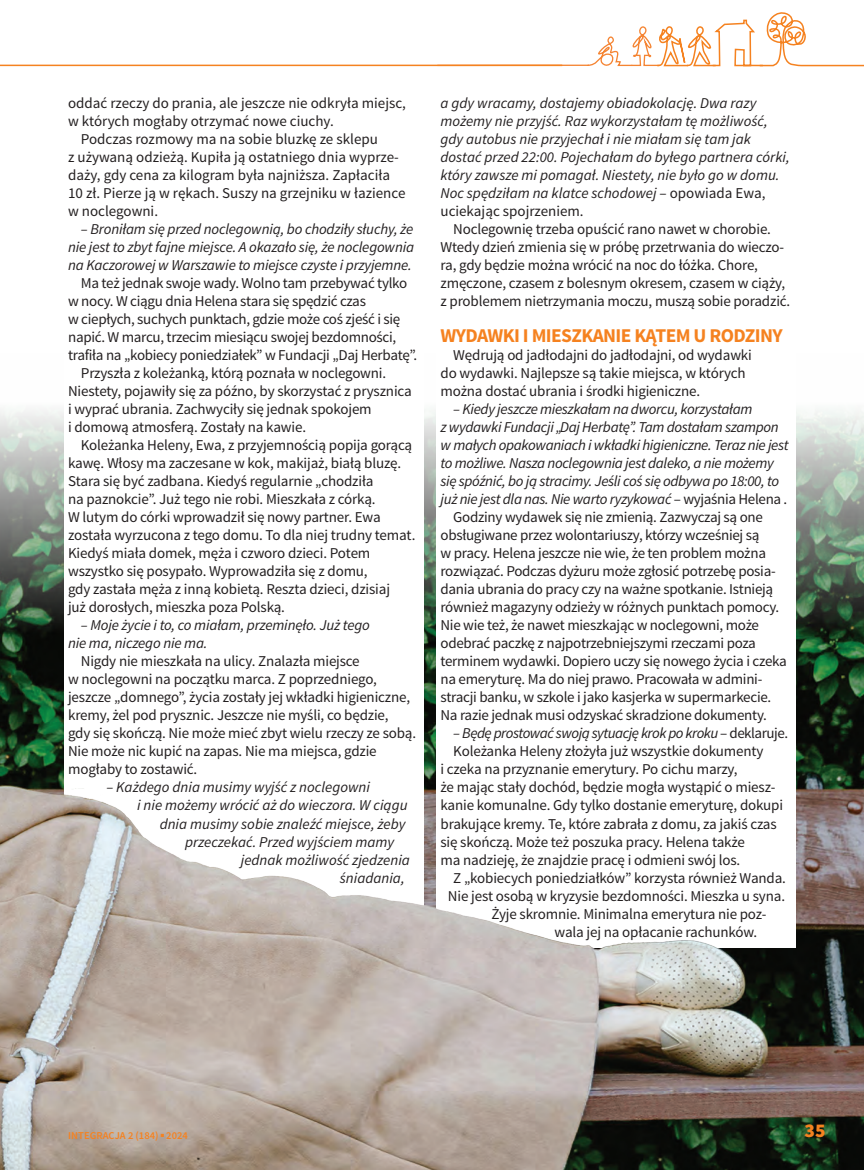
<style>
.page{position:relative;width:864px;height:1170px;background:#fff}
.page>*{position:absolute;margin:0;border:0;box-sizing:border-box;transform-origin:0 0}
.t1{font:700 19.5px "Source Sans Pro";letter-spacing:-.03em;color:#f58220}
.t2{font:900 19.5px "Source Sans Pro";color:#f58220}
.t3{font:15px/18px "Source Sans Pro";letter-spacing:-.01em;color:#231f20}
.t4{font:italic 15px/18px "Source Sans Pro";letter-spacing:-.01em;color:#231f20}
.t5{font:italic 15px "Source Sans Pro";letter-spacing:-.035em;color:#231f20}
.t6{font:600 10.5px "Source Sans Pro";color:#f58220}
.s1{font-style:normal}
</style>
<div class="page">
<img style="left:0;top:410px;width:863px;height:759px">
<div style="left:64px;top:87px;width:359px;height:846px;background:#fff"></div>
<div style="left:436px;top:87px;width:359px;height:860px;background:#fff"></div>
<svg style="left:0;top:64px;width:1px;height:1080px"></svg>
<svg style="left:436px;top:12px;width:427px;height:573px"></svg>
<hr style="left:0;top:65px;width:562px;height:1px;background:#f58220">
<img style="left:0;top:764px;width:863px;height:213px">
<p class="t3" style="left:68px;top:94px;width:339px">oddać rzeczy do prania, ale jeszcze nie odkryła miejsc, w których mogłaby otrzymać nowe ciuchy.</p>
<p class="t3" style="left:68px;top:130px;width:339px;text-indent:13px">Podczas rozmowy ma na sobie bluzkę ze sklepu<br>z używaną odzieżą. Kupiła ją ostatniego dnia wyprze&shy;daży, gdy cena za kilogram była najniższa. Zapłaciła 10 zł. Pierze ją w rękach. suszy na grzejniku w łazience w noclegowni.</p>
<p class="t4" style="left:68px;top:220px;width:347px;text-align:justify;text-indent:13px">– Broniłam się przed noclegownią, bo chodziły słuchy, że nie jest to zbyt fajne miejsce. A okazało się, że noclegownia na Kaczorowej w Warszawie to miejsce czyste i przyjemne.</p>
<p class="t3" style="left:68px;top:274px;width:350px;text-indent:13px">ma też jednak swoje wady. Wolno tam przebywać tylko w nocy. W ciągu dnia Helena stara się spędzić czas<br>w ciepłych, suchych punktach, gdzie może coś zjeść i się napić. W marcu, trzecim miesiącu swojej bezdomności, trafiła na „kobiecy poniedziałek” w Fundacji „Daj Herbatę”.</p>
<p class="t3" style="left:68px;top:364px;width:345px;text-indent:13px">Przyszła z koleżanką, którą poznała w noclegowni.<br>Niestety, pojawiły się za późno, by skorzystać z prysznica i wyprać ubrania. Zachwyciły się jednak spokojem<br>i domową atmosferą. Zostały na kawie.</p>
<p class="t3" style="left:68px;top:436px;width:349px;text-indent:13px">Koleżanka Heleny, ewa, z przyjemnością popija gorącą kawę. Włosy ma zaczesane w kok, makijaż, białą bluzę. stara się być zadbana. Kiedyś regularnie „chodziła<br>na paznokcie”. Już tego nie robi. mieszkała z córką.<br>W lutym do córki wprowadził się nowy partner. ewa została wyrzucona z tego domu. To dla niej trudny temat.<br>Kiedyś miała domek, męża i czworo dzieci. Potem wszystko się posypało. Wyprowadziła się z domu,<br>gdy zastała męża z inną kobietą. reszta dzieci, dzisiaj<br>już dorosłych, mieszka poza Polską.</p>
<p class="t4" style="left:68px;top:616px;width:303px;text-indent:13px">– Moje życie i to, co miałam, przeminęło. Już tego nie ma, niczego nie ma.</p>
<p class="t3" style="left:68px;top:652px;width:349px;text-indent:13px">Nigdy nie mieszkała na ulicy. Znalazła miejsce<br>w noclegowni na początku marca. Z poprzedniego, jeszcze „domnego”, życia zostały jej wkładki higieniczne, kremy, żel pod prysznic. Jeszcze nie myśli, co będzie,<br>gdy się skończą. Nie może mieć zbyt wielu rzeczy ze sobą.<br>Nie może nic kupić na zapas. Nie ma miejsca, gdzie mogłaby to zostawić.</p>
<p class="t4" style="left:106px;top:778px;width:265px">– Każdego dnia musimy wyjść z noclegowni</p>
<p class="t4" style="left:137px;top:796px;width:272px">i nie możemy wrócić aż do wieczora. W ciągu</p>
<p class="t4" style="left:160px;top:814px;width:247px">dnia musimy sobie znaleźć miejsce, żeby</p>
<p class="t4" style="left:185px;top:832px;width:210px">przeczekać. Przed wyjściem mamy</p>
<p class="t4" style="left:241px;top:850px;width:171px">jednak możliwość zjedzenia</p>
<p class="t4" style="left:340px;top:868px;width:66px">śniadania,</p>
<p class="t4" style="left:440px;top:94px;width:350px">a gdy wracamy, dostajemy obiadokolację. Dwa razy możemy nie przyjść. Raz wykorzystałam tę możliwość, gdy autobus nie przyjechał i nie miałam się tam jak dostać przed 22:00. Pojechałam do byłego partnera córki, który zawsze mi pomagał. Niestety, nie było go w domu.<br>Noc spędziłam na klatce schodowej <span class="s1">– opowiada ewa, uciekając spojrzeniem.</span></p>
<p class="t3" style="left:440px;top:220px;width:351px;text-indent:13px">Noclegownię trzeba opuścić rano nawet w chorobie.<br>Wtedy dzień zmienia się w próbę przetrwania do wieczo&shy;ra, gdy będzie można wrócić na noc do łóżka. Chore, zmęczone, czasem z bolesnym okresem, czasem w ciąży, z problemem nietrzymania moczu, muszą sobie poradzić.</p>
<h2 class="t1" style="left:440px;top:323px;width:343px">WYDAWKI I MIESZKANIE KĄTEM U RODZINY</h2>
<p class="t3" style="left:440px;top:346px;width:313px;text-indent:13px">Wędrują od jadłodajni do jadłodajni, od wydawki do wydawki. Najlepsze są takie miejsca, w których można dostać ubrania i środki higieniczne.</p>
<p class="t4" style="left:453px;top:400px;width:300px">– Kiedy jeszcze mieszkałam na dworcu, korzystałam</p>
<p class="t4" style="left:440px;top:418px;width:339px">z wydawki Fundacji „Daj Herbatę”. Tam dostałam szampon</p>
<p class="t4" style="left:440px;top:436px;width:349px">w małych opakowaniach i wkładki higieniczne. Teraz nie jest</p>
<p class="t4" style="left:440px;top:454px;width:335px">to możliwe. Nasza noclegownia jest daleko, a nie możemy</p>
<p class="t4" style="left:440px;top:472px;width:340px">się spóźnić, bo ją stracimy. Jeśli coś się odbywa po 18:00, to</p>
<p class="t4" style="left:440px;top:490px;width:348px">już nie jest dla nas. Nie warto ryzykować <span class="s1">– wyjaśnia Helena .</span></p>
<p class="t3" style="left:453px;top:508px;width:311px">Godziny wydawek się nie zmienią. Zazwyczaj są one</p>
<p class="t3" style="left:440px;top:526px;width:320px">obsługiwane przez wolontariuszy, którzy wcześniej są</p>
<p class="t3" style="left:440px;top:544px;width:327px">w pracy. Helena jeszcze nie wie, że ten problem można</p>
<p class="t3" style="left:440px;top:562px;width:336px">rozwiązać. Podczas dyżuru może zgłosić potrzebę posia-</p>
<p class="t3" style="left:440px;top:580px;width:334px">dania ubrania do pracy czy na ważne spotkanie. istnieją</p>
<p class="t3" style="left:440px;top:598px;width:340px">również magazyny odzieży w różnych punktach pomocy.</p>
<p class="t3" style="left:440px;top:616px;width:320px">Nie wie też, że nawet mieszkając w noclegowni, może</p>
<p class="t3" style="left:440px;top:634px;width:317px">odebrać paczkę z najpotrzebniejszymi rzeczami poza</p>
<p class="t3" style="left:440px;top:652px;width:348px">terminem wydawki. Dopiero uczy się nowego życia i czeka</p>
<p class="t3" style="left:440px;top:670px;width:323px">na emeryturę. ma do niej prawo. Pracowała w admini-</p>
<p class="t3" style="left:440px;top:688px;width:332px">stracji banku, w szkole i jako kasjerka w supermarkecie.</p>
<p class="t3" style="left:440px;top:706px;width:328px">Na razie jednak musi odzyskać skradzione dokumenty.</p>
<p class="t5" style="left:453px;top:724px;width:336px">– Będę prostować swoją sytuację krok po kroku <span class="s1">– deklaruje.</span></p>
<p class="t3" style="left:453px;top:742px;width:311px">Koleżanka Heleny złożyła już wszystkie dokumenty</p>
<p class="t3" style="left:440px;top:760px;width:298px">i czeka na przyznanie emerytury. Po cichu marzy,</p>
<p class="t3" style="left:440px;top:778px;width:336px">że mając stały dochód, będzie mogła wystąpić o miesz-</p>
<p class="t3" style="left:440px;top:796px;width:344px">kanie komunalne. Gdy tylko dostanie emeryturę, dokupi</p>
<p class="t3" style="left:440px;top:814px;width:337px">brakujące kremy. Te, które zabrała z domu, za jakiś czas</p>
<p class="t3" style="left:440px;top:832px;width:306px">się skończą. może też poszuka pracy. Helena także</p>
<p class="t3" style="left:440px;top:850px;width:301px">ma nadzieję, że znajdzie pracę i odmieni swój los.</p>
<p class="t3" style="left:453px;top:868px;width:334px">Z „kobiecych poniedziałków” korzysta również Wanda.</p>
<p class="t3" style="left:448px;top:886px;width:338px">Nie jest osobą w kryzysie bezdomności. mieszka u syna.</p>
<p class="t3" style="left:491px;top:904px;width:276px">Żyje skromnie. minimalna emerytura nie poz-</p>
<p class="t3" style="left:554px;top:922px;width:204px">wala jej na opłacanie rachunków.</p>
<p class="t6" style="left:68px;top:1128px;width:121px">INTEGRACJA 2 (184) ■ 2024</p>
<h1 class="t2" style="left:804px;top:1117px;width:23px">35</h1>
</div>
